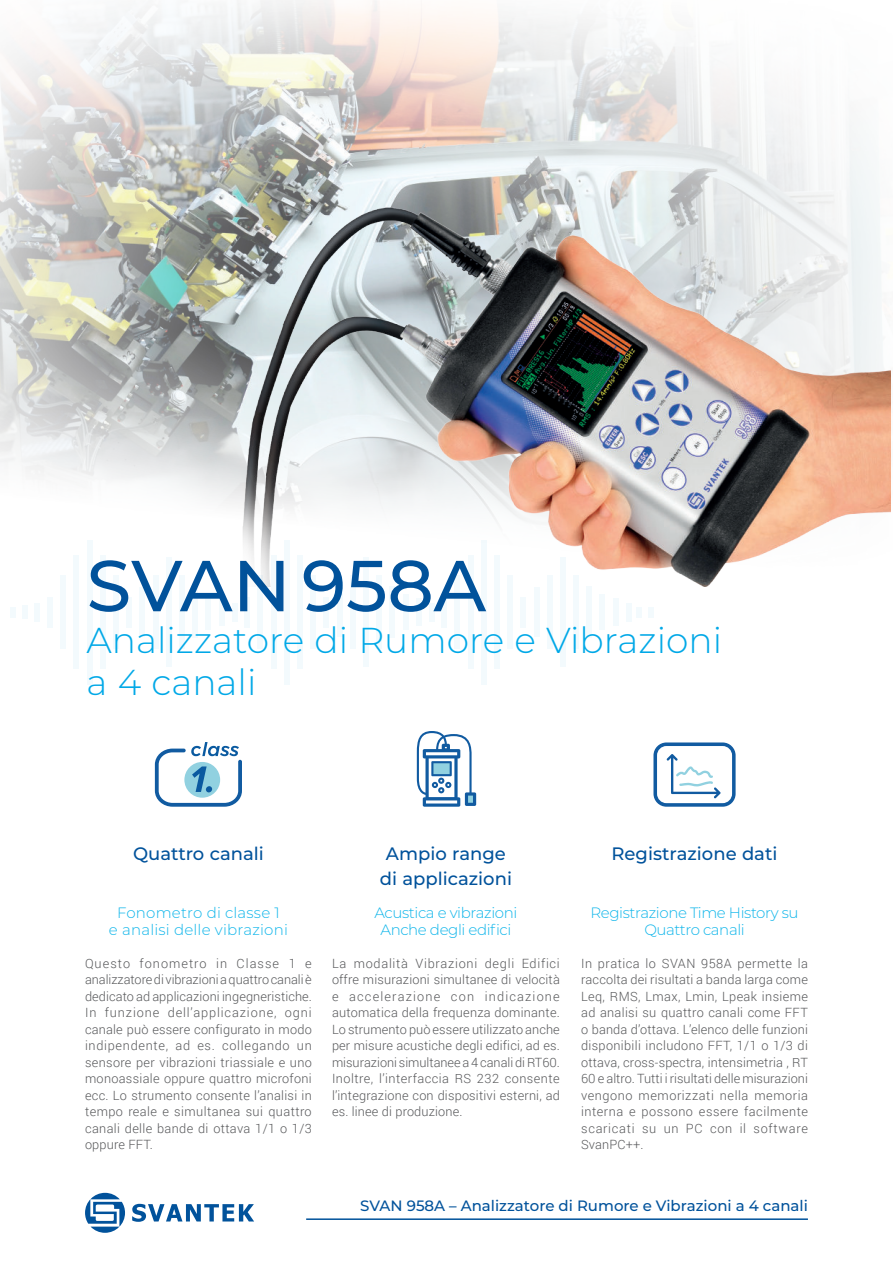
<style>
.page{position:relative;width:893px;height:1263px;background:#fff}
.page>*{position:absolute;margin:0;border:0;box-sizing:border-box;transform-origin:0 0}
.t1{font:500 72px "Montserrat";color:#01529b}
.t2{font:300 36px/42px "Montserrat";color:#00a8e7}
.t3{font:500 18px/25.5px "Montserrat";color:#01529b;text-align:center}
.t4{font:300 15px/16.5px "Montserrat";letter-spacing:-.025em;color:#0eb5ea;text-align:center}
.t5{font:500 15px "Montserrat";color:#01529b}
.t6{font:300 15px/16.5px "Montserrat";letter-spacing:.015em;color:#0eb5ea;text-align:center}
.t7{font:300 12.75px/16.5px "Roboto";letter-spacing:.03em;color:#57585a;text-align:justify}
</style>
<div class="page">
<img style="left:0;top:0;width:856px;height:1204px">
<div style="left:244px;top:597px;width:6px;height:31px;background:#f3fafd"></div>
<div style="left:257px;top:576px;width:6px;height:73px;background:#f3fafd"></div>
<div style="left:271px;top:556px;width:6px;height:113px;background:#f3fafd"></div>
<div style="left:284px;top:540px;width:6px;height:145px;background:#f3fafd"></div>
<div style="left:323px;top:597px;width:6px;height:31px;background:#f3fafd"></div>
<div style="left:310px;top:576px;width:6px;height:73px;background:#f3fafd"></div>
<div style="left:297px;top:556px;width:6px;height:113px;background:#f3fafd"></div>
<div style="left:337px;top:588px;width:6px;height:49px;background:#f3fafd"></div>
<div style="left:350px;top:576px;width:6px;height:73px;background:#f3fafd"></div>
<div style="left:363px;top:557px;width:6px;height:110px;background:#f3fafd"></div>
<div style="left:376px;top:576px;width:6px;height:73px;background:#f3fafd"></div>
<div style="left:389px;top:587px;width:6px;height:51px;background:#f3fafd"></div>
<div style="left:403px;top:595px;width:6px;height:35px;background:#f3fafd"></div>
<div style="left:416px;top:599px;width:6px;height:27px;background:#f3fafd"></div>
<div style="left:429px;top:603px;width:6px;height:19px;background:#f3fafd"></div>
<div style="left:441px;top:597px;width:6px;height:31px;background:#f3fafd"></div>
<div style="left:454px;top:576px;width:6px;height:73px;background:#f3fafd"></div>
<div style="left:467px;top:556px;width:6px;height:113px;background:#f3fafd"></div>
<div style="left:481px;top:540px;width:6px;height:145px;background:#f3fafd"></div>
<div style="left:520px;top:597px;width:6px;height:31px;background:#f3fafd"></div>
<div style="left:507px;top:576px;width:6px;height:73px;background:#f3fafd"></div>
<div style="left:494px;top:556px;width:6px;height:113px;background:#f3fafd"></div>
<div style="left:533px;top:588px;width:6px;height:49px;background:#f3fafd"></div>
<div style="left:547px;top:576px;width:6px;height:73px;background:#f3fafd"></div>
<div style="left:560px;top:557px;width:6px;height:110px;background:#f3fafd"></div>
<div style="left:573px;top:576px;width:6px;height:73px;background:#f3fafd"></div>
<div style="left:586px;top:587px;width:6px;height:51px;background:#f3fafd"></div>
<div style="left:599px;top:595px;width:6px;height:35px;background:#f3fafd"></div>
<div style="left:613px;top:599px;width:6px;height:27px;background:#f3fafd"></div>
<div style="left:626px;top:603px;width:6px;height:19px;background:#f3fafd"></div>
<div style="left:47px;top:597px;width:6px;height:31px;background:#f3fafd"></div>
<div style="left:60px;top:576px;width:6px;height:73px;background:#f3fafd"></div>
<div style="left:73px;top:556px;width:6px;height:113px;background:#f3fafd"></div>
<div style="left:87px;top:540px;width:6px;height:145px;background:#f3fafd"></div>
<div style="left:126px;top:597px;width:6px;height:31px;background:#f3fafd"></div>
<div style="left:113px;top:576px;width:6px;height:73px;background:#f3fafd"></div>
<div style="left:100px;top:556px;width:6px;height:113px;background:#f3fafd"></div>
<div style="left:139px;top:588px;width:6px;height:49px;background:#f3fafd"></div>
<div style="left:153px;top:576px;width:6px;height:73px;background:#f3fafd"></div>
<div style="left:166px;top:557px;width:6px;height:110px;background:#f3fafd"></div>
<div style="left:179px;top:576px;width:6px;height:73px;background:#f3fafd"></div>
<div style="left:192px;top:587px;width:6px;height:51px;background:#f3fafd"></div>
<div style="left:205px;top:595px;width:6px;height:35px;background:#f3fafd"></div>
<div style="left:219px;top:599px;width:6px;height:27px;background:#f3fafd"></div>
<div style="left:232px;top:603px;width:6px;height:19px;background:#f3fafd"></div>
<div style="left:34px;top:603px;width:6px;height:19px;background:#f3fafd"></div>
<div style="left:22px;top:606px;width:6px;height:13px;background:#f3fafd"></div>
<div style="left:10px;top:607px;width:6px;height:11px;background:#f3fafd"></div>
<div style="left:636px;top:607px;width:6px;height:11px;background:#f3fafd"></div>
<div style="left:648px;top:607px;width:6px;height:11px;background:#f3fafd"></div>
<svg style="left:417px;top:731px;width:59px;height:76px"></svg>
<svg style="left:155px;top:742px;width:87px;height:65px"></svg>
<svg style="left:653px;top:742px;width:83px;height:65px"></svg>
<img style="left:94px;top:134px;width:797px;height:452px">
<svg style="left:85px;top:1193px;width:40px;height:40px"></svg>
<svg style="left:132px;top:1204px;width:122px;height:18px"></svg>
<hr style="left:306px;top:1218px;width:502px;height:2px;background:#01529b">
<h1 class="t1" style="left:87px;top:547px;width:401px">SVAN 958A</h1>
<h2 class="t2" style="left:87px;top:622px;width:637px">Analizzatore di Rumore e Vibrazioni a 4 canali</h2>
<h3 class="t3" style="left:133px;top:841px;width:132px">Quattro canali</h3>
<p class="t6" style="left:109px;top:906px;width:181px">Fonometro di classe 1<br>e analisi delle vibrazioni</p>
<p class="t7" style="left:85px;top:956px;width:228px">Questo fonometro in Classe 1 e analizzatore di vibrazioni a quattro canali è dedicato ad applicazioni ingegneristiche.<br>In funzione dell’applicazione, ogni canale può essere configurato in modo indipendente, ad es. collegando un sensore per vibrazioni triassiale e uno monoassiale oppure quattro microfoni ecc. Lo strumento consente l’analisi in tempo reale e simultanea sui quattro canali delle bande di ottava 1/1 o 1/3 oppure FFT.</p>
<h3 class="t3" style="left:380px;top:841px;width:134px">Ampio range di applicazioni</h3>
<p class="t4" style="left:375px;top:906px;width:144px">Acustica e vibrazioni<br>Anche degli edifici</p>
<p class="t7" style="left:332px;top:956px;width:229px">La modalità Vibrazioni degli Edifici offre misurazioni simultanee di velocità e accelerazione con indicazione automatica della frequenza dominante.<br>Lo strumento può essere utilizzato anche per misure acustiche degli edifici, ad es. misurazioni simultanee a 4 canali di RT60.<br>Inoltre, l’interfaccia RS 232 consente l’integrazione con dispositivi esterni, ad es. linee di produzione.</p>
<h3 class="t3" style="left:611px;top:841px;width:168px">Registrazione dati</h3>
<p class="t4" style="left:590px;top:906px;width:210px">Registrazione Time History su<br>Quattro canali</p>
<p class="t7" style="left:581px;top:956px;width:228px">In pratica lo SVAN 958A permette la raccolta dei risultati a banda larga come Leq, RMS, Lmax, Lmin, Lpeak insieme ad analisi su quattro canali come FFT o banda d’ottava. L’elenco delle funzioni disponibili includono FFT, 1/1 o 1/3 di ottava, cross-spectra, intensimetria , RT 60 e altro. Tutti i risultati delle misurazioni vengono memorizzati nella memoria interna e possono essere facilmente scaricati su un PC con il software SvanPC++.</p>
<p class="t5" style="left:360px;top:1197px;width:449px">SVAN 958A – Analizzatore di Rumore e Vibrazioni a 4 canali</p>
</div>
